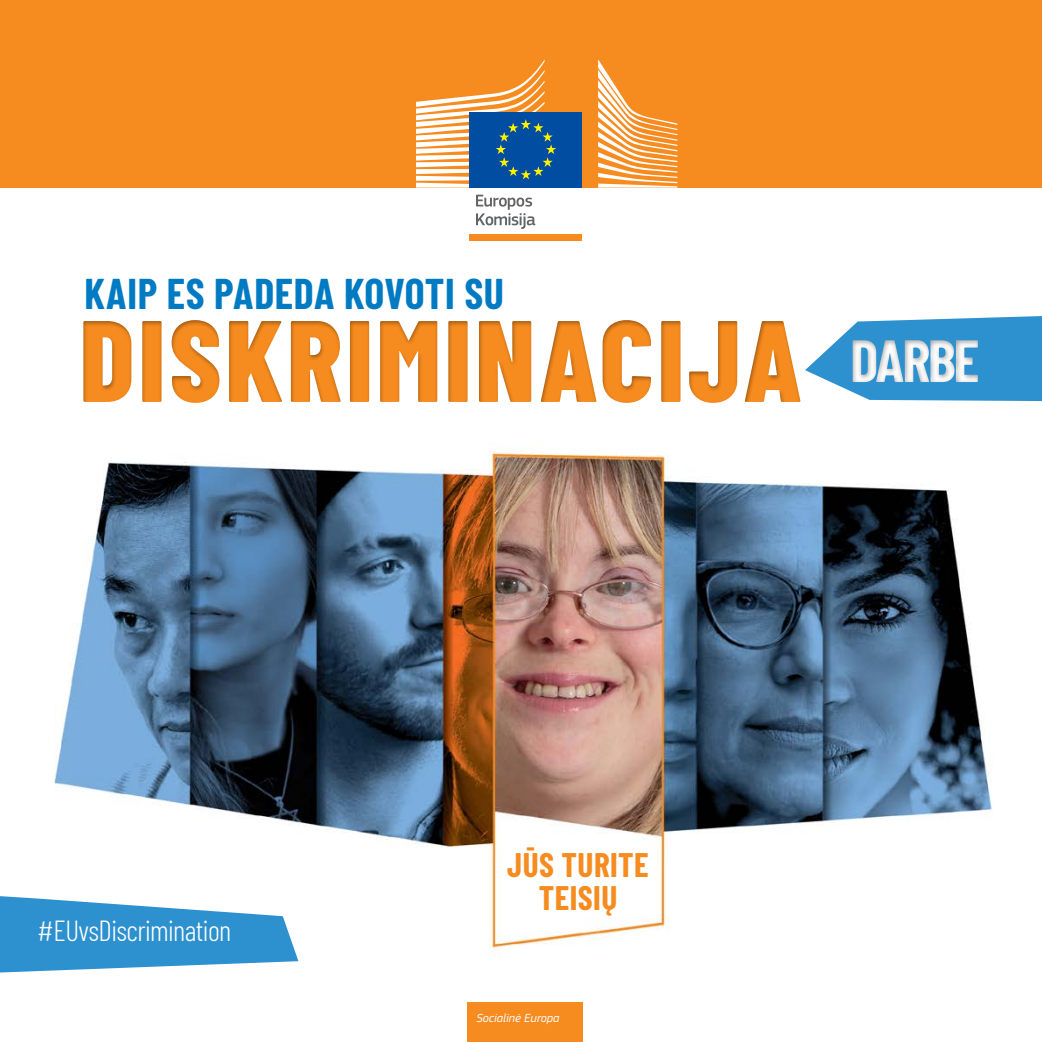
<style>
.page{position:relative;width:1042px;height:1042px;background:#fff}
.page>*{position:absolute;margin:0;border:0;box-sizing:border-box;transform-origin:0 0}
.t1{font:800 115.5px "Barlow Condensed";letter-spacing:.03em;color:#f68b1f}
.t2{font:700 42px "Barlow Condensed";letter-spacing:.015em;color:#007bc3}
.t3{font:700 33.25px/33.2px "Barlow Condensed";letter-spacing:.015em;color:#f68b1f;text-align:center}
.t4{font:300 29.05px "Barlow Condensed";letter-spacing:-.02em;color:#fff}
.t5{font:italic 12.25px "EC Square Sans Pro";color:#fff}
</style>
<div class="page">
<div style="left:20px;top:287px;width:943px;height:141px;background:#000;opacity:.35"></div>
<div style="left:820px;top:312px;width:222px;height:87px;background:#000;opacity:.4"></div>
<img style="left:54px;top:450px;width:939px;height:499px">
<div style="left:0;top:0;width:50px;height:1042px;background:#fff"></div>
<div style="left:0;top:0;width:1042px;height:188px;background:#f68b1f"></div>
<div style="left:469px;top:112px;width:113px;height:76px;background:#014da2"></div>
<svg style="left:416px;top:60px;width:140px;height:128px"></svg>
<svg style="left:598px;top:59px;width:79px;height:129px"></svg>
<svg style="left:476px;top:195px;width:59px;height:34px"></svg>
<div style="left:469px;top:234px;width:113px;height:7px;background:#f68b1f"></div>
<div style="left:467px;top:1002px;width:115px;height:40px;background:#f68b1f"></div>
<div style="left:0;top:873px;width:321px;height:169px;background:#fff"></div>
<svg style="left:0;top:896px;width:298px;height:76px"></svg>
<h1 class="t2" style="left:84px;top:267px;width:421px">KAIP ES PADEDA KOVOTI SU</h1>
<h1 class="t1" style="left:79px;top:289px;width:901px">DISKRIMINACIJA <sup>DARBE</sup></h1>
<p class="t4" style="left:37px;top:912px;width:196px">#EUvsDiscrimination</p>
<p class="t3" style="left:507px;top:847px;width:143px">JŪS TURITE<br>TEISIŲ</p>
<p class="t5" style="left:476px;top:1010px;width:85px">Socialinė Europa</p>
</div>
